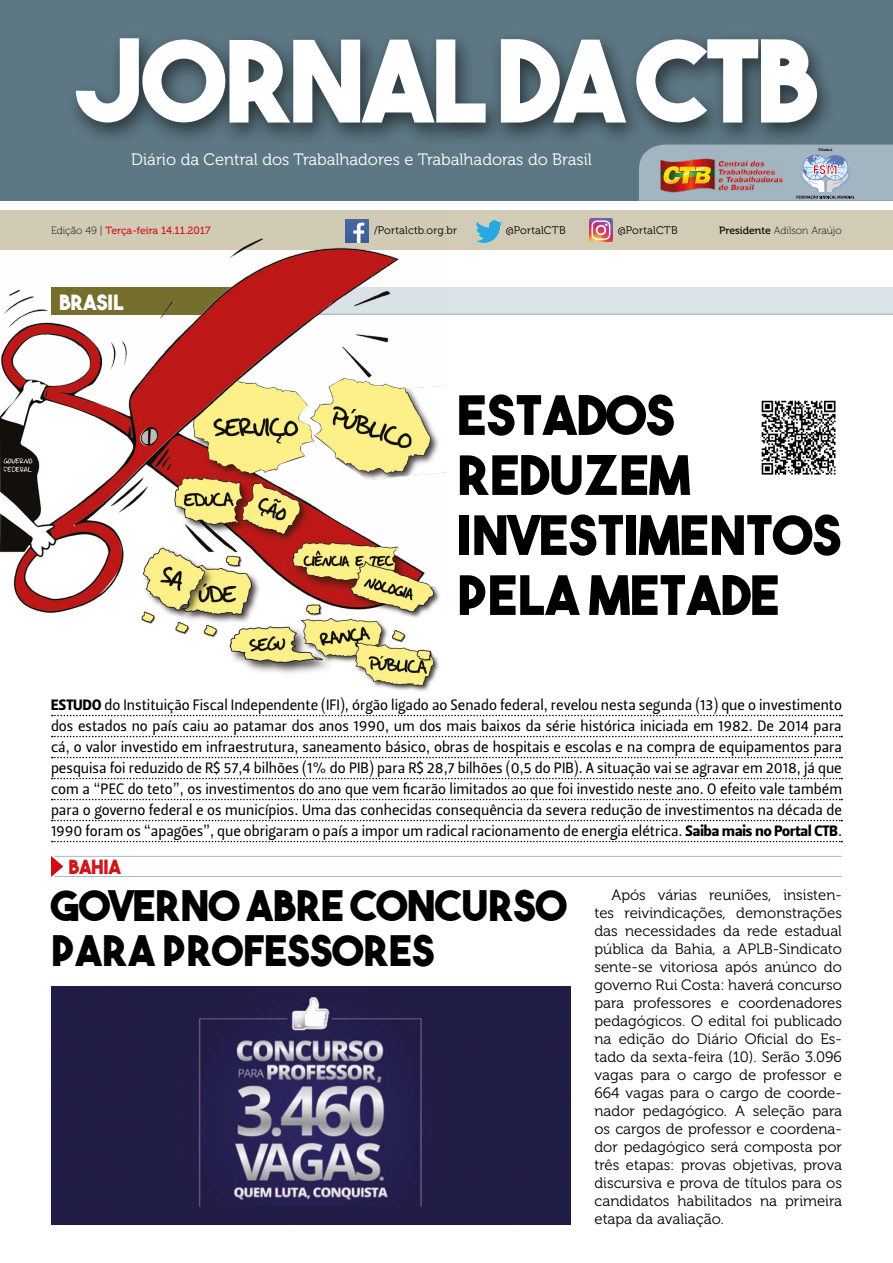
<style>
.page{position:relative;width:893px;height:1263px;background:#fff}
.page>*{position:absolute;margin:0;border:0;box-sizing:border-box;transform-origin:0 0}
.t1{font:54px/60px "The Bold Font";color:#000}
.t2{font:42px/45px "The Bold Font";letter-spacing:-.01em;color:#000}
.t3{font:21px "The Bold Font";letter-spacing:-.01em;color:#fff}
.t4{font:19.5px "The Bold Font";letter-spacing:-.01em;color:#cd171a}
.t5{font:16.5px "Museo 300";color:#fff}
.t6{font:15px/21px "Leitura Sans Grot 2";color:#000;text-align:justify}
.t7{font:15px/18px "Museo 300";color:#000;text-align:justify}
.t8{font:10.95px "Museo 300";letter-spacing:.015em;color:#000}
.t9{font:10.5px "Museo 500";letter-spacing:-.01em;color:#cd171a}
.t10{font:10.5px "Museo 100";color:#000}
.t11{font:700 3.75px "Myriad Pro";color:#000}
.s1{font-family:"Museo 100";color:#000}
.s2{font-family:"Museo 500"}
.s3{font-family:"Leitura Sans Grot 4"}
</style>
<div class="page">
<div style="left:0;top:210px;width:893px;height:39px;background:#d2ccb7"></div>
<div style="left:254px;top:287px;width:639px;height:28px;background:#dce3e8"></div>
<hr style="left:254px;top:314px;width:639px;height:1px;background:#aabbc5">
<img style="left:0;top:200px;width:446px;height:491px">
<div style="left:0;top:0;width:893px;height:200px;background:#5d7784"></div>
<div style="left:65px;top:30px;width:772px;height:116px;background:#000;opacity:.55"></div>
<svg style="left:76px;top:38px;width:741px;height:85px;fill:#fff"></svg>
<img style="left:639px;top:145px;width:254px;height:56px">
<img style="left:345px;top:219px;width:24px;height:23px">
<img style="left:475px;top:221px;width:27px;height:21px">
<img style="left:589px;top:218px;width:24px;height:24px">
<svg style="left:52px;top:715px;width:790px;height:1px"></svg>
<svg style="left:52px;top:736px;width:790px;height:1px"></svg>
<svg style="left:52px;top:757px;width:790px;height:1px"></svg>
<svg style="left:52px;top:778px;width:790px;height:1px"></svg>
<svg style="left:52px;top:799px;width:790px;height:1px"></svg>
<svg style="left:52px;top:820px;width:790px;height:1px"></svg>
<svg style="left:52px;top:841px;width:790px;height:1px"></svg>
<img style="left:51px;top:986px;width:520px;height:239px">
<hr style="left:51px;top:856px;width:791px;height:1px;background:#aabbc5">
<hr style="left:51px;top:876px;width:791px;height:1px;background:#aabbc5">
<svg style="left:51px;top:855px;width:15px;height:22px"></svg>
<img style="left:761px;top:400px;width:75px;height:75px">
<p class="t5" style="left:131px;top:151px;width:462px">Diário da Central dos Trabalhadores e Trabalhadoras do Brasil</p>
<p class="t11" style="left:819px;top:148px;width:15px">Filiada à</p>
<p class="t9" style="left:51px;top:225px;width:161px"><span class="s1">Edição 49 |</span> Terça-feira 14.11.2017</p>
<p class="t8" style="left:374px;top:224px;width:85px">/Portalctb.org.br</p>
<p class="t8" style="left:506px;top:224px;width:61px">@PortalCTB</p>
<p class="t8" style="left:618px;top:224px;width:61px">@PortalCTB</p>
<p class="t10" style="left:719px;top:225px;width:124px"><span class="s2">Presidente</span> Adilson Araújo</p>
<h3 class="t3" style="left:59px;top:289px;width:66px">BRASIL</h3>
<h1 class="t1" style="left:457px;top:384px;width:386px">ESTADOS<br>REDUZEM<br>INVESTIMENTOS<br>PELA METADE</h1>
<p class="t6" style="left:51px;top:695px;width:792px"><span class="s3">ESTUDO</span> do Instituição Fiscal Independente (IFI), órgão ligado ao Senado federal, revelou nesta segunda (13) que o investimento dos estados no país caiu ao patamar dos anos 1990, um dos mais baixos da série histórica iniciada em 1982. De 2014 para cá, o valor investido em infraestrutura, saneamento básico, obras de hospitais e escolas e na compra de equipamentos para pesquisa foi reduzido de R$ 57,4 bilhões (1% do PIB) para R$ 28,7 bilhões (0,5 do PIB). A situação vai se agravar em 2018, já que com a “PEC do teto”, os investimentos do ano que vem ficarão limitados ao que foi investido neste ano. O efeito vale também para o governo federal e os municípios. Uma das conhecidas consequência da severa redução de investimentos na década de 1990 foram os “apagões”, que obrigaram o país a impor um radical racionamento de energia elétrica. <span class="s3">Saiba mais no Portal CTB</span>.</p>
<h3 class="t4" style="left:68px;top:854px;width:54px">BAHIA</h3>
<h2 class="t2" style="left:51px;top:882px;width:517px">GOVERNO ABRE CONCURSO<br>PARA PROFESSORES</h2>
<p class="t7" style="left:594px;top:886px;width:249px;text-indent:17px">Após várias reuniões, insisten&shy;tes reivindicações, demonstrações das necessidades da rede estadual pública da Bahia, a APLB-Sindicato sente-se vitoriosa após anúnco do governo Rui Costa: haverá concurso para professores e coordenadores pedagógicos. O edital foi publicado na edição do Diário Oficial do Es&shy;tado da sexta-feira (10). Serão 3.096 vagas para o cargo de professor e 664 vagas para o cargo de coorde&shy;nador pedagógico. A seleção para os cargos de professor e coordena&shy;dor pedagógico será composta por três etapas: provas objetivas, prova discursiva e prova de títulos para os candidatos habilitados na primeira etapa da avaliação.</p>
</div>
